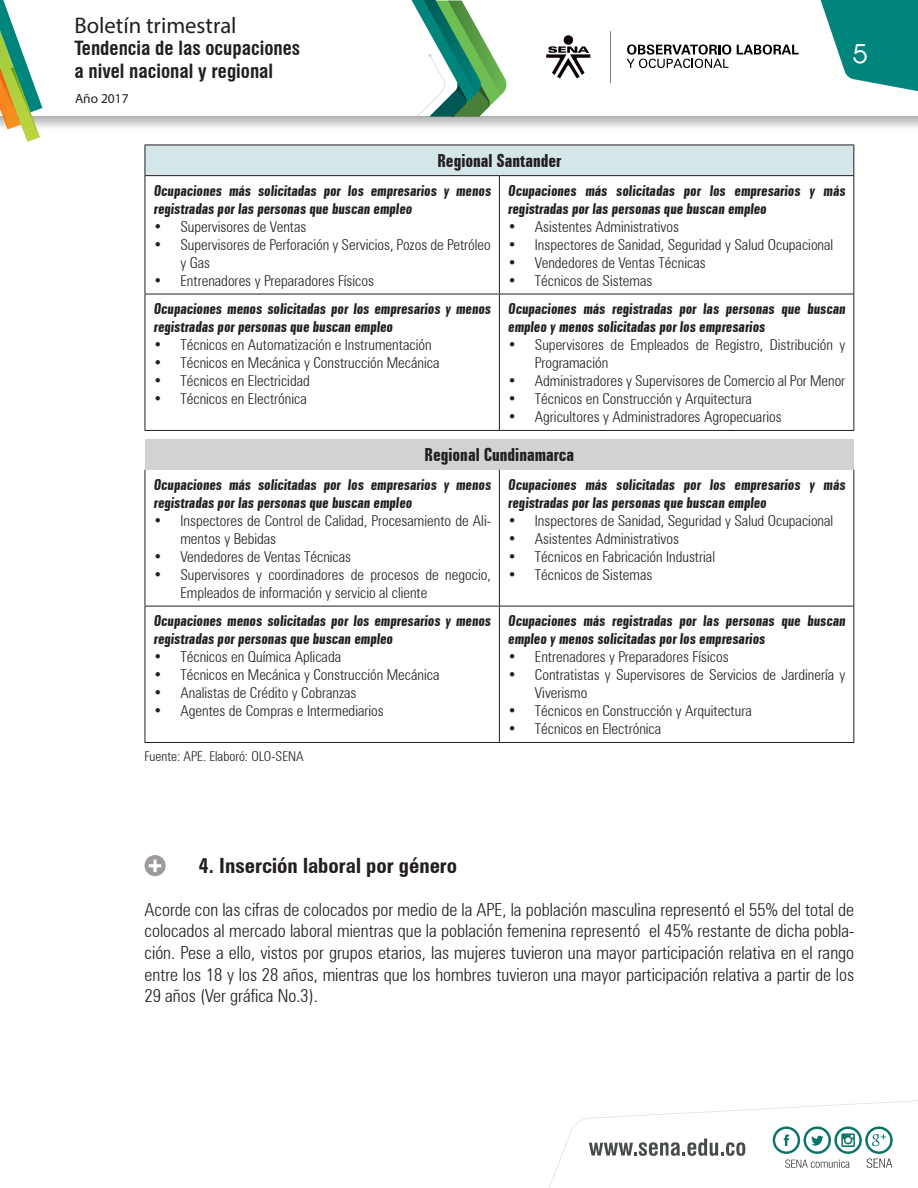
<style>
.page{position:relative;width:918px;height:1188px;background:#fff}
.page>*{position:absolute;margin:0;border:0;box-sizing:border-box;transform-origin:0 0}
.t1{font:25.5px "Abeatby Kai";color:#fff}
.t2{font:22.65px "Myriad Pro";color:#231f20}
.t3{font:700 condensed 21px "Zurich BT";color:#231f20}
.t4{font:700 condensed 19.05px/22.6px "Swiss 721 BT";color:#231f20}
.t5{font:300 condensed 18px/21.6px "Zurich BT";color:#231f20;text-align:justify}
.t6{font:700 extra-condensed 18px "Zurich BT";color:#231f20}
.t7{font:300 condensed 15px/18px "Zurich BT";color:#231f20}
.t8{font:700 extra-condensed 15px/18px "Zurich BT";color:#231f20}
.t9{font:300 condensed 13.5px "Zurich BT";color:#231f20}
.t10{font:13.5px "Myriad Pro";color:#231f20}
</style>
<div class="page">
<div style="left:564px;top:35px;width:9px;height:10px;background:#0f0204;border-radius:50%"></div>
<svg style="left:546px;top:46px;width:44px;height:32px"></svg>
<hr style="left:610px;top:31px;width:1px;height:52px;background:#7b7e7f">
<svg style="left:737px;top:45px;width:62px;height:10px"></svg>
<svg style="left:627px;top:44px;width:104px;height:24px"></svg>
<svg style="left:411px;top:0;width:96px;height:116px"></svg>
<svg style="left:43px;top:117px;width:875px;height:11px;background:#d5d5d5"></svg>
<svg style="left:0;top:0;width:43px;height:142px"></svg>
<svg style="left:820px;top:0;width:98px;height:92px"></svg>
<svg style="left:549px;top:1100px;width:369px;height:88px"></svg>
<div style="left:145px;top:439px;width:709px;height:31px;background:#d1d2d4"></div>
<hr style="left:145px;top:606px;width:354px;height:1px;background:#231f20">
<hr style="left:499px;top:606px;width:355px;height:1px;background:#231f20">
<hr style="left:145px;top:742px;width:354px;height:1px;background:#231f20">
<hr style="left:499px;top:742px;width:355px;height:1px;background:#231f20">
<hr style="left:145px;top:470px;width:1px;height:136px;background:#231f20">
<hr style="left:145px;top:606px;width:1px;height:136px;background:#231f20">
<hr style="left:499px;top:470px;width:1px;height:136px;background:#231f20">
<hr style="left:853px;top:470px;width:1px;height:136px;background:#231f20">
<hr style="left:499px;top:606px;width:1px;height:136px;background:#231f20">
<hr style="left:853px;top:606px;width:1px;height:136px;background:#231f20">
<div style="left:145px;top:145px;width:709px;height:31px;background:#d4e6e7"></div>
<hr style="left:145px;top:145px;width:354px;height:1px;background:#231f20">
<hr style="left:499px;top:145px;width:355px;height:1px;background:#231f20">
<hr style="left:145px;top:175px;width:354px;height:1px;background:#231f20">
<hr style="left:499px;top:175px;width:355px;height:1px;background:#231f20">
<hr style="left:145px;top:294px;width:354px;height:1px;background:#231f20">
<hr style="left:499px;top:294px;width:355px;height:1px;background:#231f20">
<hr style="left:145px;top:430px;width:354px;height:1px;background:#231f20">
<hr style="left:499px;top:430px;width:355px;height:1px;background:#231f20">
<hr style="left:145px;top:145px;width:1px;height:30px;background:#231f20">
<hr style="left:145px;top:176px;width:1px;height:118px;background:#231f20">
<hr style="left:145px;top:294px;width:1px;height:136px;background:#231f20">
<hr style="left:853px;top:145px;width:1px;height:30px;background:#231f20">
<hr style="left:499px;top:176px;width:1px;height:118px;background:#231f20">
<hr style="left:853px;top:176px;width:1px;height:118px;background:#231f20">
<hr style="left:499px;top:294px;width:1px;height:136px;background:#231f20">
<hr style="left:853px;top:294px;width:1px;height:136px;background:#231f20">
<div style="left:145px;top:855px;width:21px;height:21px;background:#9f9a9d;border-radius:50%"></div>
<svg style="left:149px;top:860px;width:12px;height:12px"></svg>
<h2 class="t2" style="left:74px;top:11px;width:164px">Boletín trimestral</h2>
<p class="t4" style="left:74px;top:37px;width:227px">Tendencia de las ocupaciones a nivel nacional y regional</p>
<h1 class="t1" style="left:854px;top:44px;width:16px">5</h1>
<p class="t10" style="left:75px;top:91px;width:55px">Año 2017</p>
<p class="t6" style="left:437px;top:150px;width:125px">Regional Santander</p>
<p class="t8" style="left:153px;top:181px;width:341px">Ocupaciones más solicitadas por los empresarios y menos registradas por las personas que buscan empleo</p>
<p class="t7" style="left:153px;top:217px;width:155px">• Supervisores de Ventas</p>
<p class="t7" style="left:180px;top:235px;width:312px;text-indent:-27px">• Supervisores de Perforación y Servicios, Pozos de Petróleo y Gas</p>
<p class="t7" style="left:153px;top:271px;width:222px">• Entrenadores y Preparadores Físicos</p>
<p class="t8" style="left:508px;top:181px;width:341px">Ocupaciones más solicitadas por los empresarios y más registradas por las personas que buscan empleo</p>
<p class="t7" style="left:508px;top:217px;width:173px">• Asistentes Administrativos</p>
<p class="t7" style="left:508px;top:235px;width:327px">• Inspectores de Sanidad, Seguridad y Salud Ocupacional</p>
<p class="t7" style="left:508px;top:253px;width:199px">• Vendedores de Ventas Técnicas</p>
<p class="t7" style="left:508px;top:271px;width:146px">• Técnicos de Sistemas</p>
<p class="t8" style="left:153px;top:300px;width:341px">Ocupaciones menos solicitadas por los empresarios y menos registradas por personas que buscan empleo</p>
<p class="t7" style="left:153px;top:335px;width:280px">• Técnicos en Automatización e Instrumentación</p>
<p class="t7" style="left:153px;top:353px;width:288px">• Técnicos en Mecánica y Construcción Mecánica</p>
<p class="t7" style="left:153px;top:371px;width:158px">• Técnicos en Electricidad</p>
<p class="t7" style="left:153px;top:389px;width:155px">• Técnicos en Electrónica</p>
<p class="t8" style="left:508px;top:300px;width:341px">Ocupaciones más registradas por las personas que buscan empleo y menos solicitadas por los empresarios</p>
<p class="t7" style="left:535px;top:335px;width:312px;text-indent:-27px">• Supervisores de Empleados de Registro, Distribución y<br>Programación</p>
<p class="t7" style="left:508px;top:371px;width:339px">• Administradores y Supervisores de Comercio al Por Menor</p>
<p class="t7" style="left:508px;top:389px;width:245px">• Técnicos en Construcción y Arquitectura</p>
<p class="t7" style="left:508px;top:407px;width:275px">• Agricultores y Administradores Agropecuarios</p>
<p class="t6" style="left:425px;top:445px;width:151px">Regional Cundinamarca</p>
<p class="t8" style="left:153px;top:475px;width:341px">Ocupaciones más solicitadas por los empresarios y menos registradas por las personas que buscan empleo</p>
<p class="t7" style="left:180px;top:511px;width:312px;text-indent:-27px">• Inspectores de Control de Calidad, Procesamiento de Ali&shy;mentos y Bebidas</p>
<p class="t7" style="left:153px;top:547px;width:199px">• Vendedores de Ventas Técnicas</p>
<p class="t7" style="left:180px;top:565px;width:312px;text-indent:-27px">• Supervisores y coordinadores de procesos de negocio,<br>Empleados de información y servicio al cliente</p>
<p class="t8" style="left:508px;top:475px;width:341px">Ocupaciones más solicitadas por los empresarios y más registradas por las personas que buscan empleo</p>
<p class="t7" style="left:508px;top:511px;width:327px">• Inspectores de Sanidad, Seguridad y Salud Ocupacional</p>
<p class="t7" style="left:508px;top:529px;width:173px">• Asistentes Administrativos</p>
<p class="t7" style="left:508px;top:547px;width:209px">• Técnicos en Fabricación Industrial</p>
<p class="t7" style="left:508px;top:565px;width:146px">• Técnicos de Sistemas</p>
<p class="t8" style="left:153px;top:612px;width:341px">Ocupaciones menos solicitadas por los empresarios y menos registradas por personas que buscan empleo</p>
<p class="t7" style="left:153px;top:648px;width:189px">• Técnicos en Química Aplicada</p>
<p class="t7" style="left:153px;top:666px;width:288px">• Técnicos en Mecánica y Construcción Mecánica</p>
<p class="t7" style="left:153px;top:684px;width:205px">• Analistas de Crédito y Cobranzas</p>
<p class="t7" style="left:153px;top:702px;width:232px">• Agentes de Compras e Intermediarios</p>
<p class="t9" style="left:145px;top:748px;width:161px">Fuente: APE. Elaboró: OLO-SENA</p>
<p class="t8" style="left:508px;top:612px;width:341px">Ocupaciones más registradas por las personas que buscan empleo y menos solicitadas por los empresarios</p>
<p class="t7" style="left:508px;top:648px;width:222px">• Entrenadores y Preparadores Físicos</p>
<p class="t7" style="left:535px;top:666px;width:312px;text-indent:-27px">• Contratistas y Supervisores de Servicios de Jardinería y<br>Viverismo</p>
<p class="t7" style="left:508px;top:702px;width:245px">• Técnicos en Construcción y Arquitectura</p>
<p class="t7" style="left:508px;top:720px;width:155px">• Técnicos en Electrónica</p>
<h3 class="t3" style="left:199px;top:852px;width:260px">4. Inserción laboral por género</h3>
<p class="t5" style="left:145px;top:898px;width:711px">Acorde con las cifras de colocados por medio de la APE, la población masculina representó el 55% del total de colocados al mercado laboral mientras que la población femenina representó el 45% restante de dicha pobla&shy;ción. Pese a ello, vistos por grupos etarios, las mujeres tuvieron una mayor participación relativa en el rango entre los 18 y los 28 años, mientras que los hombres tuvieron una mayor participación relativa a partir de los 29 años (Ver gráfica No.3).</p>
</div>
